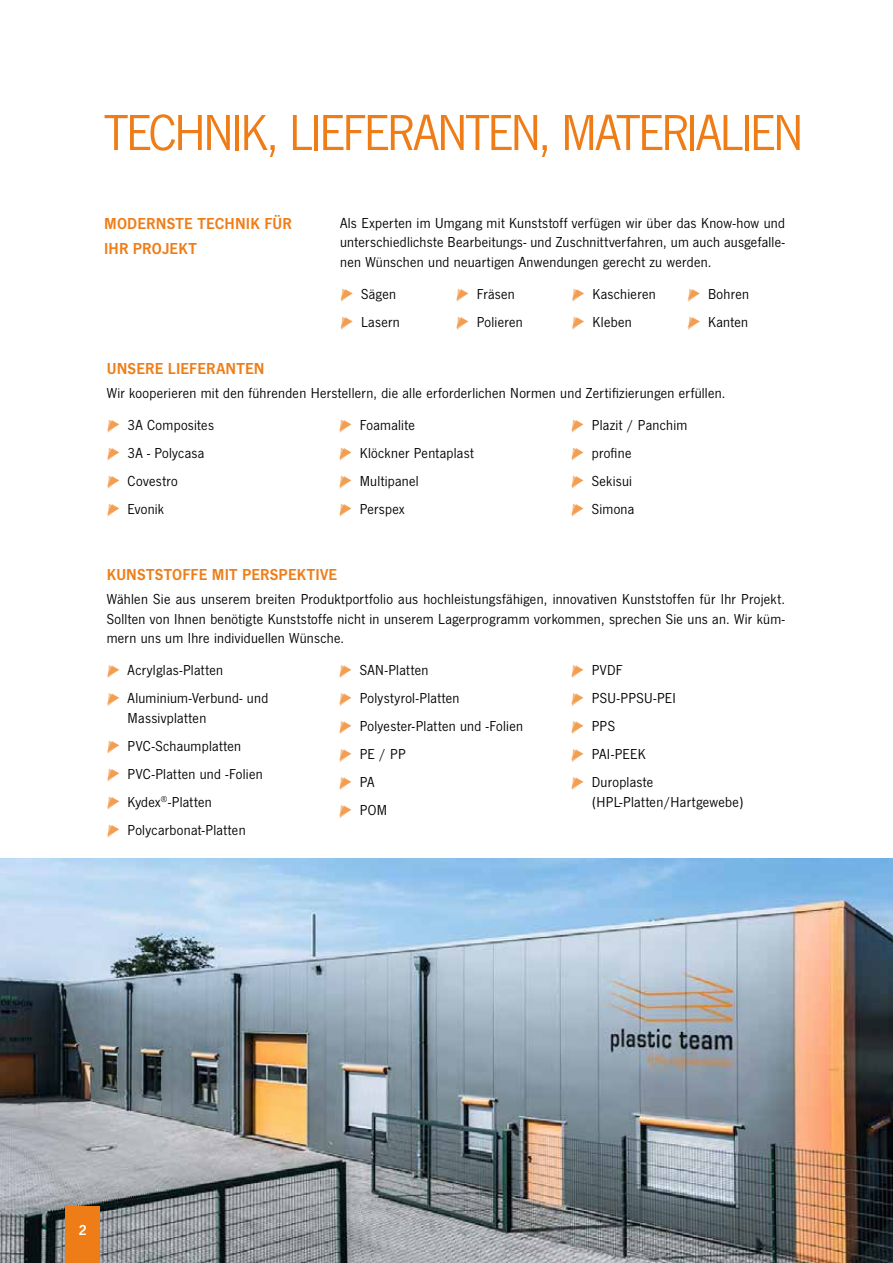
<style>
.page{position:relative;width:893px;height:1263px;background:#fff}
.page>*{position:absolute;margin:0;border:0;box-sizing:border-box;transform-origin:0 0}
.t1{font:52.5px "News Gothic T";letter-spacing:-.045em;color:#ef7d17}
.t2{font:600 16.5px/24.6px "News Gothic T";letter-spacing:.01em;color:#ef7d17}
.t3{font:15px/28px "News Gothic T";letter-spacing:.02em;color:#000}
.t4{font:600 15px "News Gothic T";color:#fff}
</style>
<div class="page">
<img style="left:0;top:858px;width:893px;height:405px">
<svg style="left:340px;top:289px;width:13px;height:13px"></svg>
<svg style="left:340px;top:317px;width:13px;height:13px"></svg>
<svg style="left:456px;top:289px;width:13px;height:13px"></svg>
<svg style="left:456px;top:317px;width:13px;height:13px"></svg>
<svg style="left:572px;top:289px;width:12px;height:13px"></svg>
<svg style="left:572px;top:317px;width:12px;height:13px"></svg>
<svg style="left:687px;top:289px;width:13px;height:13px"></svg>
<svg style="left:687px;top:317px;width:13px;height:13px"></svg>
<svg style="left:107px;top:665px;width:13px;height:13px"></svg>
<svg style="left:107px;top:693px;width:13px;height:13px"></svg>
<svg style="left:107px;top:740px;width:13px;height:14px"></svg>
<svg style="left:107px;top:768px;width:13px;height:14px"></svg>
<svg style="left:107px;top:796px;width:13px;height:14px"></svg>
<svg style="left:107px;top:824px;width:13px;height:14px"></svg>
<svg style="left:339px;top:665px;width:13px;height:13px"></svg>
<svg style="left:339px;top:693px;width:13px;height:13px"></svg>
<svg style="left:339px;top:721px;width:13px;height:13px"></svg>
<svg style="left:339px;top:749px;width:13px;height:13px"></svg>
<svg style="left:339px;top:777px;width:13px;height:13px"></svg>
<svg style="left:339px;top:805px;width:13px;height:13px"></svg>
<svg style="left:571px;top:665px;width:13px;height:13px"></svg>
<svg style="left:571px;top:693px;width:13px;height:13px"></svg>
<svg style="left:571px;top:721px;width:13px;height:13px"></svg>
<svg style="left:571px;top:749px;width:13px;height:13px"></svg>
<svg style="left:571px;top:777px;width:13px;height:13px"></svg>
<svg style="left:107px;top:420px;width:13px;height:13px"></svg>
<svg style="left:107px;top:448px;width:13px;height:13px"></svg>
<svg style="left:107px;top:476px;width:13px;height:13px"></svg>
<svg style="left:107px;top:504px;width:13px;height:13px"></svg>
<svg style="left:339px;top:420px;width:13px;height:13px"></svg>
<svg style="left:339px;top:448px;width:13px;height:13px"></svg>
<svg style="left:339px;top:476px;width:13px;height:13px"></svg>
<svg style="left:339px;top:504px;width:13px;height:13px"></svg>
<svg style="left:571px;top:420px;width:13px;height:13px"></svg>
<svg style="left:571px;top:448px;width:13px;height:13px"></svg>
<svg style="left:571px;top:476px;width:13px;height:13px"></svg>
<svg style="left:571px;top:504px;width:13px;height:13px"></svg>
<div style="left:66px;top:1206px;width:34px;height:57px;background:#ef7d17"></div>
<h1 class="t1" style="left:104px;top:102px;width:701px">TECHNIK, LIEFERANTEN, MATERIALIEN</h1>
<p class="t2" style="left:104px;top:211px;width:189px">MODERNSTE TECHNIK FÜR<br>IHR PROJEKT</p>
<p class="t3" style="left:340px;top:213px;width:446px;line-height:19.5px;text-align:justify">Als Experten im Umgang mit Kunststoff verfügen wir über das Know-how und unterschiedlichste Bearbeitungs- und Zuschnittverfahren, um auch ausgefalle&shy;nen Wünschen und neuartigen Anwendungen gerecht zu werden.</p>
<p class="t3" style="left:361px;top:280px;width:40px">Sägen<br>Lasern</p>
<p class="t3" style="left:477px;top:280px;width:48px">Fräsen<br>Polieren</p>
<p class="t3" style="left:592px;top:280px;width:65px">Kaschieren<br>Kleben</p>
<p class="t3" style="left:708px;top:280px;width:42px">Bohren<br>Kanten</p>
<p class="t2" style="left:107px;top:356px;width:159px">UNSERE LIEFERANTEN</p>
<p class="t3" style="left:128px;top:376px;width:599px;line-height:32.2px;text-indent:-21px">Wir kooperieren mit den führenden Herstellern, die alle erforderlichen Normen und Zertifizierungen erfüllen.<br>3A Composites</p>
<p class="t3" style="left:128px;top:439px;width:78px">3A - Polycasa<br>Covestro<br>Evonik</p>
<p class="t3" style="left:360px;top:411px;width:116px">Foamalite<br>Klöckner Pentaplast<br>Multipanel<br>Perspex</p>
<p class="t3" style="left:592px;top:411px;width:97px">Plazit / Panchim profine<br>Sekisui<br>Simona</p>
<p class="t2" style="left:107px;top:562px;width:232px">KUNSTSTOFFE MIT PERSPEKTIVE</p>
<p class="t3" style="left:107px;top:589px;width:680px;line-height:19.5px;text-align:justify">Wählen Sie aus unserem breiten Produktportfolio aus hochleistungsfähigen, innovativen Kunststoffen für Ihr Projekt.<br>Sollten von Ihnen benötigte Kunststoffe nicht in unserem Lagerprogramm vorkommen, sprechen Sie uns an. Wir küm&shy;mern uns um Ihre individuellen Wünsche.</p>
<p class="t3" style="left:128px;top:656px;width:142px">Acrylglas-Platten<br>Aluminium-Verbund- und</p>
<p class="t3" style="left:128px;top:704px;width:137px">Massivplatten<br>PVC-Schaumplatten<br>PVC-Platten und -Folien<br>Kydex<sup>®</sup>-Platten<br>Polycarbonat-Platten</p>
<p class="t3" style="left:360px;top:656px;width:165px">SAN-Platten<br>Polystyrol-Platten<br>Polyester-Platten und -Folien<br>PE / PP<br>PA<br>POM</p>
<p class="t3" style="left:592px;top:656px;width:86px">PVDF<br>PSU-PPSU-PEI<br>PPS<br>PAI-PEEK<br>Duroplaste</p>
<p class="t3" style="left:592px;top:788px;width:153px">(HPL-Platten/Hartgewebe)</p>
<p class="t4" style="left:79px;top:1221px;width:9px">2</p>
</div>
